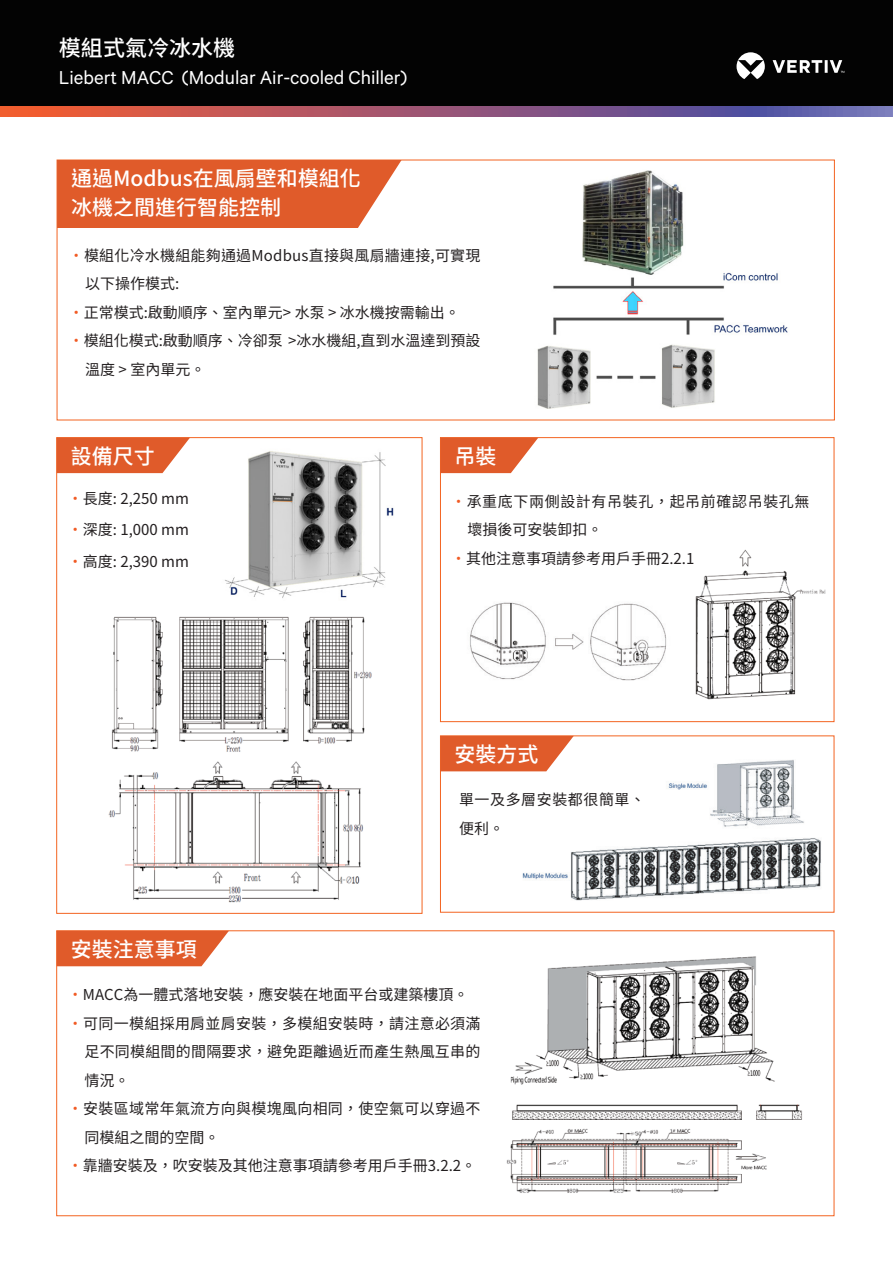
<style>
.page{position:relative;width:893px;height:1263px;background:#fff}
.page>*{position:absolute;margin:0;border:0;box-sizing:border-box;transform-origin:0 0}
.t1{font:500 22.05px "Noto Sans CJ Ktc";color:#fff}
.t2{font:500 21px/28.5px "Noto Sans CJ Ktc";color:#fff}
.t3{font:18px "Calibre";color:#fff}
.t4{font:15px/31.5px "Noto Sans CJ Ktc";color:#231f20;text-align:justify}
.t5{font:15px "Noto Sans CJ Ktc";letter-spacing:.02em;color:#231f20}
.t6{font:15px "Noto Sans CJ Ktc";letter-spacing:.04em;color:#231f20}
.t7{font:15px/28.5px "Noto Sans CJ Ktc";letter-spacing:.035em;color:#231f20}
.s1{color:#f15b24}
</style>
<div class="page">
<img style="left:537px;top:170px;width:251px;height:239px">
<div style="left:57px;top:160px;width:345px;height:68px;background:#e05b2a"></div>
<img style="left:510px;top:956px;width:265px;height:129px">
<img style="left:695px;top:549px;width:131px;height:151px">
<img style="left:225px;top:451px;width:169px;height:147px">
<div style="left:0;top:0;width:893px;height:116px;background:#030303"></div>
<svg style="left:736px;top:52px;width:109px;height:27px"></svg>
<svg style="left:0;top:107px;width:893px;height:10px;background:#9c5875"></svg>
<svg style="left:57px;top:438px;width:133px;height:35px;background:#e36c40"></svg>
<div style="left:440px;top:437px;width:394px;height:285px;border:1px solid #f36421"></div>
<svg style="left:57px;top:931px;width:172px;height:35px;background:#e2683b"></svg>
<svg style="left:440px;top:438px;width:98px;height:35px;background:#e47147"></svg>
<img style="left:515px;top:759px;width:306px;height:141px">
<div style="left:440px;top:735px;width:394px;height:178px;border:1px solid #f36421"></div>
<svg style="left:440px;top:736px;width:134px;height:35px;background:#e36b40"></svg>
<img style="left:112px;top:616px;width:260px;height:136px">
<img style="left:108px;top:761px;width:256px;height:142px">
<img style="left:470px;top:602px;width:197px;height:79px">
<img style="left:506px;top:1104px;width:296px;height:89px">
<h1 class="t1" style="left:59px;top:36px;width:178px">模組式氣冷冰水機</h1>
<p class="t3" style="left:59px;top:65px;width:350px">Liebert MACC (Modular Air-cooled Chiller)</p>
<h1 class="t1" style="left:76px;top:48px;width:244px">Vertiv 變頻氣冷式冰水機</h1>
<h2 class="t2" style="left:71px;top:165px;width:291px">通過Modbus在風扇壁和模組化冰機之間進行智能控制</h2>
<p class="t4" style="left:69px;top:240px;width:413px"><span class="s1">・</span>模組化冷水機組能夠通過Modbus直接與風扇牆連接,可實現</p>
<p class="t4" style="left:85px;top:268px;width:96px">以下操作模式:</p>
<p class="t4" style="left:69px;top:297px;width:392px"><span class="s1">・</span>正常模式:啟動順序、室內單元&gt; 水泵 &gt; 冰水機按需輸出。</p>
<p class="t4" style="left:69px;top:325px;width:413px"><span class="s1">・</span>模組化模式:啟動順序、冷卻泵 &gt;冰水機組,直到水溫達到預設</p>
<p class="t4" style="left:85px;top:354px;width:122px">溫度 &gt; 室內單元。</p>
<h2 class="t2" style="left:71px;top:442px;width:85px">設備尺寸</h2>
<p class="t4" style="left:68px;top:483px;width:123px"><span class="s1">・</span>長度: 2,250 mm<span class="s1">・</span>深度: 1,000 mm<span class="s1">・</span>高度: 2,390 mm</p>
<h2 class="t2" style="left:71px;top:935px;width:127px">安裝注意事項</h2>
<h2 class="t2" style="left:454px;top:442px;width:43px">吊裝</h2>
<p class="t6" style="left:451px;top:493px;width:360px"><span class="s1">・</span>承重底下兩側設計有吊裝孔，起吊前確認吊裝孔無</p>
<p class="t4" style="left:468px;top:514px;width:136px">壞損後可安裝卸扣。</p>
<p class="t4" style="left:451px;top:543px;width:245px"><span class="s1">・</span>其他注意事項請參考用戶手冊2.2.1</p>
<h2 class="t2" style="left:454px;top:740px;width:85px">安裝方式</h2>
<p class="t7" style="left:459px;top:786px;width:188px">單一及多層安裝都很簡單、便利。</p>
<p class="t4" style="left:68px;top:979px;width:402px"><span class="s1">・</span>MACC為一體式落地安裝，應安裝在地面平台或建築樓頂。</p>
<p class="t5" style="left:68px;top:1015px;width:414px"><span class="s1">・</span>可同一模組採用肩並肩安裝，多模組安裝時，請注意必須滿</p>
<p class="t4" style="left:84px;top:1036px;width:398px">足不同模組間的間隔要求，避免距離過近而產生熱風互串的</p>
<p class="t4" style="left:84px;top:1065px;width:47px">情況。</p>
<p class="t5" style="left:68px;top:1100px;width:414px"><span class="s1">・</span>安裝區域常年氣流方向與模塊風向相同，使空氣可以穿過不</p>
<p class="t4" style="left:84px;top:1122px;width:137px">同模組之間的空間。</p>
<p class="t4" style="left:68px;top:1150px;width:410px"><span class="s1">・</span>靠牆安裝及，吹安裝及其他注意事項請參考用戶手冊3.2.2。</p>
</div>
